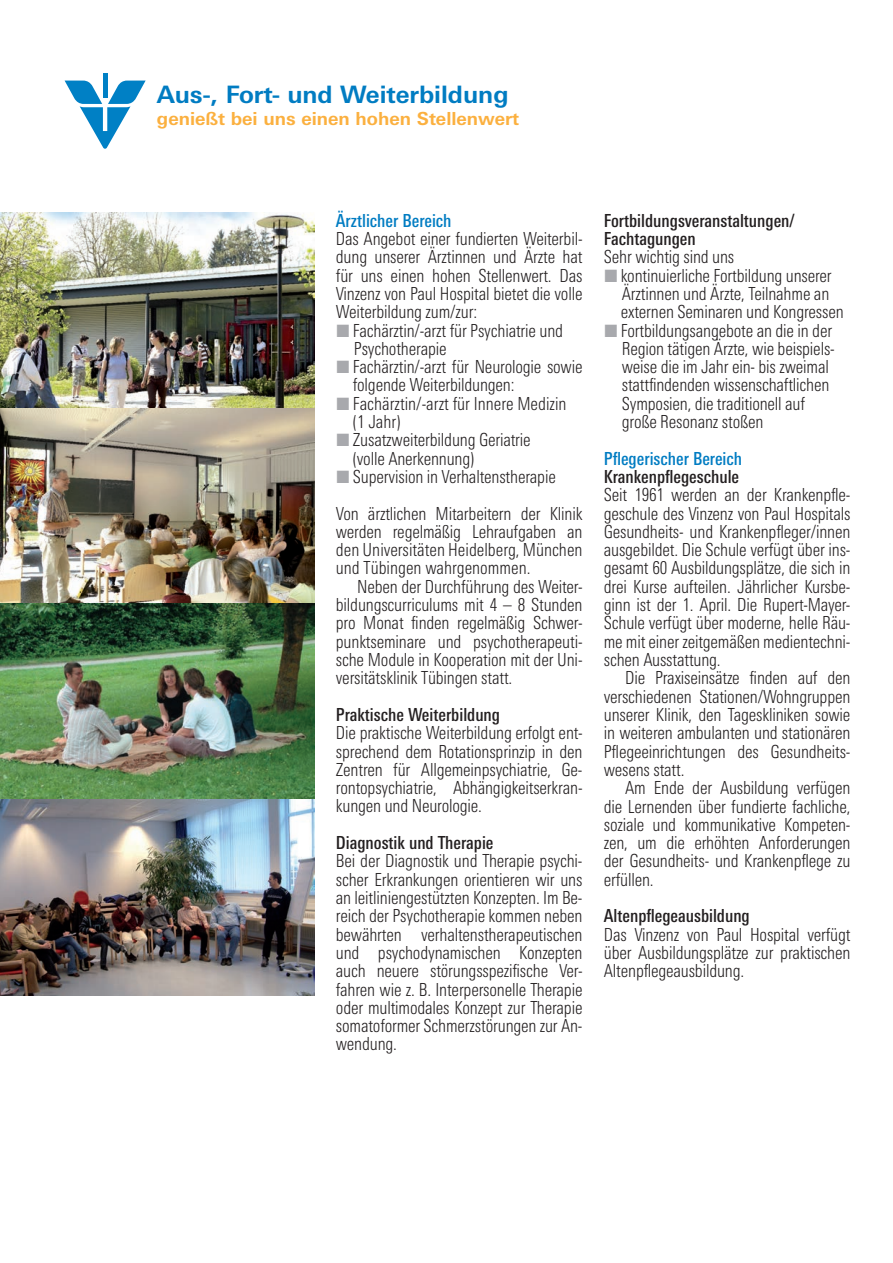
<style>
.page{position:relative;width:893px;height:1263px;background:#fff}
.page>*{position:absolute;margin:0;border:0;box-sizing:border-box;transform-origin:0 0}
.Headline_Blau{font:700 24px "LT Univers Basic";color:#007cc2}
.erster_Absatz{font:300 condensed 18px/18.3px "LT Univers";letter-spacing:-.01em;color:#231f20;text-align:justify;scale:.96 1}
.Fließtext{font:300 condensed 18px/18.3px "LT Univers";letter-spacing:-.01em;color:#231f20;text-align:justify;scale:.96 1}
.Subheadline_schwarz{font:500 condensed 18px/18.3px "LT Univers";color:#231f20;scale:.96 1}
.Subheadline_blau{font:500 condensed 18px "LT Univers";color:#007cc2;scale:.96 1}
.Subheadline_gelb{font:700 18px "LT Univers Basic";color:#fbb03f}
.s1{font-family:"European Pi Three";font-weight:400;font-stretch:normal;color:#a8a9ad}
</style>
<div class="page">
<hr style="left:103px;top:73px;width:4px;height:25px;background:#0080c5">
<svg style="left:65px;top:81px;width:81px;height:68px"></svg>
<img style="left:0;top:213px;width:315px;height:782px">
<p class="Headline_Blau" style="left:157px;top:80px;width:353px">Aus-, Fort- und Weiterbildung</p>
<p class="Subheadline_gelb" style="left:157px;top:108px;width:364px">genießt bei uns einen hohen Stellenwert</p>
<p class="Subheadline_blau" style="left:336px;top:210px;width:122px">Ärztlicher Bereich</p>
<p class="erster_Absatz" style="left:336px;top:229px;width:258px">Das Angebot einer fundierten Weiterbil&shy;dung unserer Ärztinnen und Ärzte hat für uns einen hohen Stellenwert. Das Vinzenz von Paul Hospital bietet die volle Weiterbildung zum/zur:</p>
<p class="erster_Absatz" style="left:336px;top:321px;width:238px"><span class="s1">L</span> Fachärztin/-arzt für Psychiatrie und</p>
<p class="erster_Absatz" style="left:354px;top:339px;width:98px">Psychotherapie</p>
<p class="erster_Absatz" style="left:353px;top:357px;width:241px;text-indent:-17px"><span class="s1">L</span> Fachärztin/-arzt für Neurologie sowie folgende Weiterbildungen:</p>
<p class="erster_Absatz" style="left:353px;top:394px;width:224px;text-indent:-17px"><span class="s1">L</span> Fachärztin/-arzt für Innere Medizin (1 Jahr)</p>
<p class="erster_Absatz" style="left:336px;top:431px;width:204px"><span class="s1">L</span> Zusatzweiterbildung Geriatrie</p>
<p class="erster_Absatz" style="left:353px;top:449px;width:128px">(volle Anerkennung)</p>
<p class="erster_Absatz" style="left:336px;top:467px;width:231px"><span class="s1">L</span> Supervision in Verhaltenstherapie</p>
<p class="erster_Absatz" style="left:336px;top:504px;width:258px">Von ärztlichen Mitarbeitern der Klinik werden regelmäßig Lehraufgaben an den Universitäten Heidelberg, München und Tübingen wahrgenommen.</p>
<p class="erster_Absatz" style="left:336px;top:577px;width:258px;text-indent:21px">Neben der Durchführung des Weiter&shy;bildungscurriculums mit 4 – 8 Stunden pro Monat finden regelmäßig Schwer&shy;punktseminare und psychotherapeuti&shy;sche Module in Kooperation mit der Uni&shy;versitätsklinik Tübingen statt.</p>
<p class="Subheadline_schwarz" style="left:336px;top:705px;width:173px">Praktische Weiterbildung</p>
<p class="erster_Absatz" style="left:336px;top:724px;width:258px">Die praktische Weiterbildung erfolgt ent&shy;sprechend dem Rotationsprinzip in den Zentren für Allgemeinpsychiatrie, Ge&shy;rontopsychiatrie, Abhängigkeitserkran&shy;kungen und Neurologie.</p>
<p class="Subheadline_schwarz" style="left:336px;top:833px;width:166px">Diagnostik und Therapie</p>
<p class="erster_Absatz" style="left:336px;top:852px;width:258px">Bei der Diagnostik und Therapie psychi&shy;scher Erkrankungen orientieren wir uns an leitliniengestützten Konzepten. Im Be&shy;reich der Psychotherapie kommen neben bewährten verhaltenstherapeutischen und psychodynamischen Konzepten auch neuere störungsspezifische Ver&shy;fahren wie z. B. Interpersonelle Therapie oder multimodales Konzept zur Therapie somatoformer Schmerzstörungen zur An&shy;wendung.</p>
<p class="Subheadline_schwarz" style="left:604px;top:211px;width:200px">Fortbildungsveranstaltungen/<br>Fachtagungen</p>
<p class="erster_Absatz" style="left:604px;top:248px;width:137px">Sehr wichtig sind uns</p>
<p class="erster_Absatz" style="left:604px;top:266px;width:239px"><span class="s1">L</span> kontinuierliche Fortbildung unserer</p>
<p class="erster_Absatz" style="left:622px;top:284px;width:218px">Ärztinnen und Ärzte, Teilnahme an</p>
<p class="erster_Absatz" style="left:621px;top:303px;width:234px">externen Seminaren und Kongressen</p>
<p class="erster_Absatz" style="left:604px;top:321px;width:239px"><span class="s1">L</span> Fortbildungsangebote an die in der</p>
<p class="erster_Absatz" style="left:622px;top:339px;width:223px">Region tätigen Ärzte, wie beispiels-</p>
<p class="erster_Absatz" style="left:622px;top:358px;width:217px">weise die im Jahr ein- bis zweimal</p>
<p class="erster_Absatz" style="left:622px;top:376px;width:218px">stattfindenden wissenschaftlichen</p>
<p class="erster_Absatz" style="left:622px;top:394px;width:192px">Symposien, die traditionell auf</p>
<p class="erster_Absatz" style="left:622px;top:412px;width:149px">große Resonanz stoßen</p>
<p class="Subheadline_blau" style="left:604px;top:448px;width:146px">Pflegerischer Bereich</p>
<p class="Subheadline_schwarz" style="left:604px;top:467px;width:143px">Krankenpflegeschule</p>
<p class="erster_Absatz" style="left:604px;top:486px;width:258px">Seit 1961 werden an der Krankenpfle&shy;geschule des Vinzenz von Paul Hospitals Gesundheits- und Krankenpfleger/innen ausgebildet. Die Schule verfügt über ins&shy;gesamt 60 Ausbildungsplätze, die sich in drei Kurse aufteilen. Jährlicher Kursbe&shy;ginn ist der 1. April. Die Rupert-Mayer-Schule verfügt über moderne, helle Räu&shy;me mit einer zeitgemäßen medientechni&shy;schen Ausstattung.</p>
<p class="Fließtext" style="left:604px;top:669px;width:258px;text-indent:21px">Die Praxiseinsätze finden auf den verschiedenen Stationen/Wohngruppen unserer Klinik, den Tageskliniken sowie in weiteren ambulanten und stationären Pflegeeinrichtungen des Gesundheits&shy;wesens statt.</p>
<p class="Fließtext" style="left:604px;top:779px;width:258px;text-indent:21px">Am Ende der Ausbildung verfügen die Lernenden über fundierte fachliche, soziale und kommunikative Kompeten&shy;zen, um die erhöhten Anforderungen der Gesundheits- und Krankenpflege zu erfüllen.</p>
<p class="Subheadline_schwarz" style="left:604px;top:907px;width:154px">Altenpflegeausbildung</p>
<p class="erster_Absatz" style="left:604px;top:925px;width:258px">Das Vinzenz von Paul Hospital verfügt über Ausbildungsplätze zur praktischen Altenpflegeausbildung.</p>
</div>
